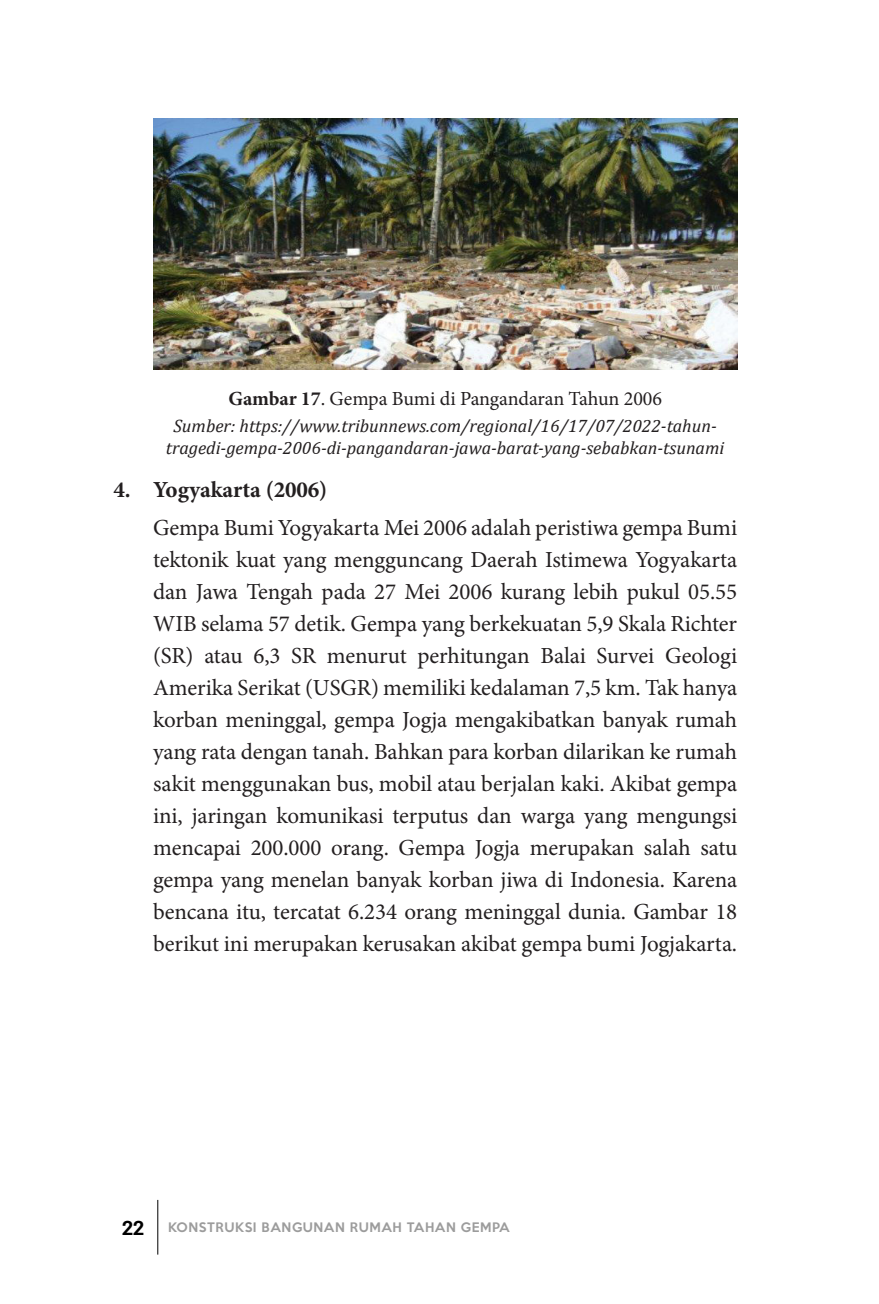
<style>
.page{position:relative;width:879px;height:1304px;background:#fff}
.page>*{position:absolute;margin:0;border:0;box-sizing:border-box;transform-origin:0 0}
.isi_2_pertama{font:23px/32px "Minion Pro";letter-spacing:-.005em;color:#231f20;text-align:justify}
.t1{font:700 23px "Minion Pro";letter-spacing:-.005em;color:#231f20}
.Nama_Gambar_lvl2{font:20px "Minion Pro";letter-spacing:-.005em;color:#231f20}
.sumber_gambar{font:italic 18px/21.6px "Cambria";color:#231f20;text-align:center}
.t2{font:500 12px "Keep Calm";letter-spacing:.05em;color:#9c9c9c}
.s1{font-weight:700}
.s2{font-family:"Antartida";font-weight:700;font-size:20px;color:#000}
</style>
<div class="page">
<img style="left:153px;top:118px;width:584px;height:251px">
<hr style="left:157px;top:1200px;width:1px;height:55px;background:#000">
<p class="Nama_Gambar_lvl2" style="left:228px;top:385px;width:435px"><span class="s1">Gambar 17</span>. Gempa Bumi di Pangandaran Tahun 2006</p>
<p class="sumber_gambar" style="left:166px;top:415px;width:560px">Sumber: https://www.tribunnews.com/regional/16/17/07/2022-tahun&shy;tragedi-gempa-2006-di-pangandaran-jawa-barat-yang-sebabkan-tsunami</p>
<p class="t1" style="left:113px;top:474px;width:215px">4. Yogyakarta (2006)</p>
<p class="isi_2_pertama" style="left:153px;top:512px;width:586px">Gempa Bumi Yogyakarta Mei 2006 adalah peristiwa gempa Bumi tektonik kuat yang mengguncang Daerah Istimewa Yogyakarta dan Jawa Tengah pada 27 Mei 2006 kurang lebih pukul 05.55<br>WIB selama 57 detik. Gempa yang berkekuatan 5,9 Skala Richter (SR) atau 6,3 SR menurut perhitungan Balai Survei Geologi Amerika Serikat (USGR) memiliki kedalaman 7,5 km. Tak hanya korban meninggal, gempa Jogja mengakibatkan banyak rumah yang rata dengan tanah. Bahkan para korban dilarikan ke rumah sakit menggunakan bus, mobil atau berjalan kaki. Akibat gempa ini, jaringan komunikasi terputus dan warga yang mengungsi mencapai 200.000 orang. Gempa Jogja merupakan salah satu gempa yang menelan banyak korban jiwa di Indonesia. Karena bencana itu, tercatat 6.234 orang meninggal dunia. Gambar 18 berikut ini merupakan kerusakan akibat gempa bumi Jogjakarta.</p>
<p class="t2" style="left:122px;top:1217px;width:390px"><span class="s2">22</span> KONSTRUKSI BANGUNAN RUMAH TAHAN GEMPA</p>
</div>
